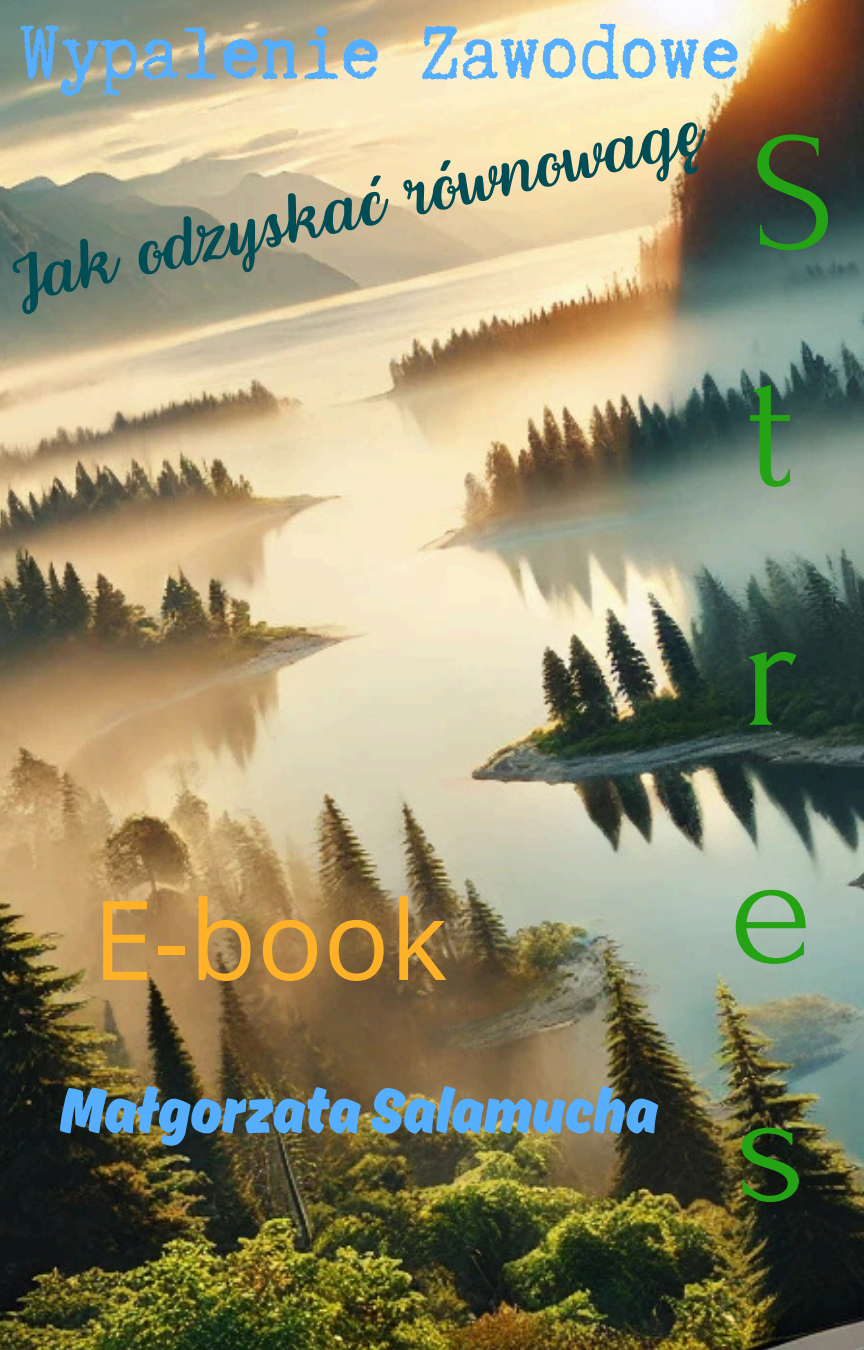
<style>
.page{position:relative;width:864px;height:1350px;background:#fff}
.page>*{position:absolute;margin:0;border:0;box-sizing:border-box;transform-origin:0 0}
.t1{font:170.78px/238px "Forum";color:#24a414}
.t2{font:110.25px "Open Sans";color:#ffb127}
.t3{font:90px "Truetypewriter Polygl OTT";color:#56aeff}
.t4{font:700 67.5px "Ahkio";color:#56aeff}
.t5{font:65.25px "Together";color:#004d56}
</style>
<div class="page">
<img style="left:0;top:0;width:864px;height:1350px">
<p class="t3" style="left:20px;top:6px;width:721px">Wypalenie Zawodowe</p>
<h3 class="t1" style="left:729px;top:78px;width:107px">S t r e s</h3>
<p class="t5" style="left:3px;top:238px;width:709px;rotate:-12deg">Jak odzyskać równowagę</p>
<h1 class="t2" style="left:92px;top:862px;width:357px">E-book</h1>
<h2 class="t4" style="left:59px;top:1070px;width:600px">Małgorzata Salamucha</h2>
</div>
